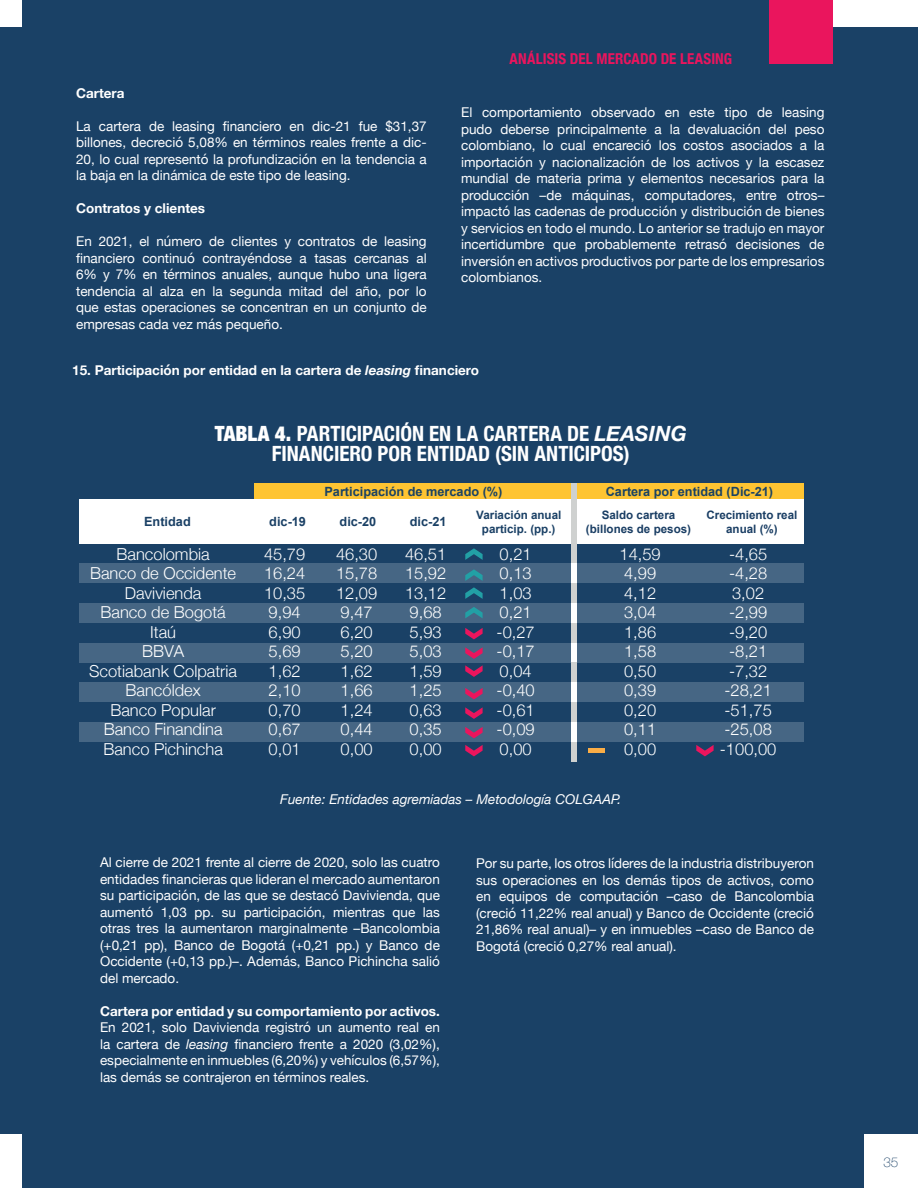
<style>
.page{position:relative;width:918px;height:1188px;background:#1a4166}
.page>*{position:absolute;margin:0;border:0;box-sizing:border-box;transform-origin:0 0}
.t1{font:700 condensed 21px/19.5px "Helvetica Neue";color:#fff;text-align:center}
.t2{font:300 16.5px/19.5px "Helvetica Neue";color:#fff}
.t3{font:700 condensed 15px "Helvetica Neue";letter-spacing:.005em;color:#ea155d}
.t4{font:13.5px/16.5px "Helvetica Neue";color:#fff;text-align:justify}
.t5{font:700 13.5px "Helvetica Neue";color:#fff}
.t6{font:italic 13.5px "Helvetica Neue";color:#fff}
.t7{font:100 13.5px "Helvetica Neue";color:#1a4166}
.t8{font:700 12.75px "Arial";color:#1a4263}
.t9{font:700 12.75px "Arial";color:#1a4065}
.t10{font:700 11.55px/13.8px "Arial";color:#1a3e64;text-align:center}
.t11{font:700 11.55px/13.8px "Arial";color:#1a4065;text-align:center}
.s1{font-style:italic}
.s2{font-weight:900}
.s3{font-style:italic;font-stretch:normal}
</style>
<div class="page">
<div style="left:864px;top:1134px;width:54px;height:54px;background:#fff"></div>
<div style="left:769px;top:0;width:64px;height:64px;background:#ea155d"></div>
<div style="left:833px;top:0;width:85px;height:27px;background:#fff"></div>
<div style="left:0;top:1134px;width:21px;height:54px;background:#fff"></div>
<div style="left:0;top:0;width:21px;height:27px;background:#fff"></div>
<div style="left:255px;top:484px;width:316px;height:16px;background:#fec432"></div>
<div style="left:571px;top:484px;width:6px;height:16px;background:#cfd1d0"></div>
<div style="left:577px;top:484px;width:227px;height:16px;background:#fec432"></div>
<div style="left:80px;top:500px;width:491px;height:44px;background:#fff"></div>
<div style="left:571px;top:500px;width:6px;height:44px;background:#cfd1d0"></div>
<div style="left:577px;top:500px;width:227px;height:44px;background:#fff"></div>
<div style="left:571px;top:544px;width:6px;height:20px;background:#cfd1d0"></div>
<div style="left:80px;top:563px;width:491px;height:20px;background:#466684"></div>
<div style="left:571px;top:563px;width:6px;height:20px;background:#fff"></div>
<div style="left:577px;top:563px;width:227px;height:20px;background:#466684"></div>
<div style="left:571px;top:583px;width:6px;height:20px;background:#cfd1d0"></div>
<div style="left:80px;top:603px;width:491px;height:20px;background:#466684"></div>
<div style="left:571px;top:603px;width:6px;height:20px;background:#fff"></div>
<div style="left:577px;top:603px;width:227px;height:20px;background:#466684"></div>
<div style="left:571px;top:623px;width:6px;height:20px;background:#cfd1d0"></div>
<div style="left:80px;top:643px;width:491px;height:20px;background:#466684"></div>
<div style="left:571px;top:643px;width:6px;height:20px;background:#fff"></div>
<div style="left:577px;top:643px;width:227px;height:20px;background:#466684"></div>
<div style="left:571px;top:663px;width:6px;height:19px;background:#cfd1d0"></div>
<div style="left:80px;top:682px;width:491px;height:20px;background:#466684"></div>
<div style="left:571px;top:682px;width:6px;height:20px;background:#fff"></div>
<div style="left:577px;top:682px;width:227px;height:20px;background:#466684"></div>
<div style="left:571px;top:702px;width:6px;height:20px;background:#cfd1d0"></div>
<div style="left:80px;top:722px;width:491px;height:20px;background:#466684"></div>
<div style="left:571px;top:722px;width:6px;height:20px;background:#fff"></div>
<div style="left:577px;top:722px;width:227px;height:20px;background:#466684"></div>
<div style="left:571px;top:742px;width:6px;height:20px;background:#cfd1d0"></div>
<svg style="left:465px;top:548px;width:18px;height:12px"></svg>
<svg style="left:465px;top:587px;width:18px;height:12px"></svg>
<svg style="left:465px;top:569px;width:18px;height:12px"></svg>
<svg style="left:465px;top:607px;width:18px;height:11px"></svg>
<svg style="left:465px;top:688px;width:18px;height:11px"></svg>
<svg style="left:465px;top:628px;width:18px;height:11px"></svg>
<svg style="left:465px;top:647px;width:18px;height:12px"></svg>
<svg style="left:465px;top:665px;width:18px;height:12px"></svg>
<svg style="left:465px;top:707px;width:18px;height:12px"></svg>
<svg style="left:465px;top:727px;width:18px;height:11px"></svg>
<svg style="left:465px;top:745px;width:18px;height:11px"></svg>
<svg style="left:696px;top:745px;width:18px;height:11px"></svg>
<div style="left:588px;top:748px;width:17px;height:5px;background:#faad46"></div>
<p class="t5" style="left:76px;top:82px;width:50px">Cartera</p>
<p class="t4" style="left:76px;top:118px;width:352px">La cartera de leasing financiero en dic-21 fue $31,37 billones, decreció 5,08% en términos reales frente a dic-20, lo cual representó la profundización en la tendencia a la baja en la dinámica de este tipo de leasing.</p>
<p class="t5" style="left:76px;top:198px;width:130px">Contratos y clientes</p>
<p class="t4" style="left:76px;top:234px;width:352px">En 2021, el número de clientes y contratos de leasing financiero continuó contrayéndose a tasas cercanas al 6% y 7% en términos anuales, aunque hubo una ligera tendencia al alza en la segunda mitad del año, por lo que estas operaciones se concentran en un conjunto de empresas cada vez más pequeño.</p>
<p class="t3" style="left:510px;top:46px;width:224px">ANÁLISIS DEL MERCADO DE LEASING</p>
<p class="t4" style="left:461px;top:105px;width:365px">El comportamiento observado en este tipo de leasing pudo deberse principalmente a la devaluación del peso colombiano, lo cual encareció los costos asociados a la importación y nacionalización de los activos y la escasez mundial de materia prima y elementos necesarios para la producción –de máquinas, computadores, entre otros– impactó las cadenas de producción y distribución de bienes y servicios en todo el mundo. Lo anterior se tradujo en mayor incertidumbre que probablemente retrasó decisiones de inversión en activos productivos por parte de los empresarios colombianos.</p>
<p class="t5" style="left:72px;top:360px;width:408px">15. Participación por entidad en la cartera de <span class="s1">leasing</span> financiero</p>
<h1 class="t1" style="left:215px;top:422px;width:473px"><span class="s2">TABLA 4.</span> PARTICIPACIÓN EN LA CARTERA DE <span class="s3">LEASING<br></span>FINANCIERO POR ENTIDAD (SIN ANTICIPOS)</h1>
<p class="t9" style="left:144px;top:513px;width:48px">Entidad</p>
<p class="t2" style="left:89px;top:543px;width:149px;text-align:center">Bancolombia<br>Banco de Occidente<br>Davivienda<br>Banco de Bogotá<br>Itaú<br>BBVA<br>Scotiabank Colpatria<br>Bancóldex<br>Banco Popular<br>Banco Finandina<br>Banco Pichincha</p>
<p class="t8" style="left:324px;top:483px;width:180px">Participación de mercado (%)</p>
<p class="t8" style="left:606px;top:483px;width:169px">Cartera por entidad (Dic-21)</p>
<p class="t9" style="left:269px;top:513px;width:38px">dic-19</p>
<p class="t9" style="left:340px;top:513px;width:38px">dic-20</p>
<p class="t9" style="left:410px;top:513px;width:38px">dic-21</p>
<p class="t11" style="left:476px;top:508px;width:87px">Variación anual particip. (pp.)</p>
<p class="t10" style="left:586px;top:508px;width:107px">Saldo cartera (billones de pesos)</p>
<p class="t10" style="left:706px;top:508px;width:92px">Crecimiento real anual (%)</p>
<p class="t2" style="left:264px;top:543px;width:43px">45,79<br>16,24<br>10,35<br>9,94<br>6,90<br>5,69<br>1,62<br>2,10<br>0,70<br>0,67<br>0,01</p>
<p class="t2" style="left:336px;top:543px;width:43px">46,30<br>15,78<br>12,09<br>9,47<br>6,20<br>5,20<br>1,62<br>1,66<br>1,24<br>0,44<br>0,00</p>
<p class="t2" style="left:405px;top:543px;width:43px">46,51<br>15,92<br>13,12<br>9,68<br>5,93<br>5,03<br>1,59<br>1,25<br>0,63<br>0,35<br>0,00</p>
<p class="t2" style="left:497px;top:543px;width:40px">0,21<br>0,13<br>1,03<br>0,21 -0,27 -0,17<br>0,04 -0,40 -0,61 -0,09<br>0,00</p>
<p class="t2" style="left:620px;top:543px;width:43px">14,59<br>4,99<br>4,12<br>3,04<br>1,86<br>1,58<br>0,50<br>0,39<br>0,20<br>0,11<br>0,00</p>
<p class="t2" style="left:720px;top:543px;width:58px;text-align:center">-4,65 -4,28<br>3,02 -2,99 -9,20 -8,21 -7,32 -28,21 -51,75 -25,08 -100,00</p>
<p class="t6" style="left:280px;top:790px;width:342px">Fuente: Entidades agremiadas – Metodología COLGAAP.</p>
<p class="t4" style="left:100px;top:855px;width:341px">Al cierre de 2021 frente al cierre de 2020, solo las cuatro entidades financieras que lideran el mercado aumentaron su participación, de las que se destacó Davivienda, que aumentó 1,03 pp. su participación, mientras que las otras tres la aumentaron marginalmente –Bancolombia (+0,21 pp), Banco de Bogotá (+0,21 pp.) y Banco de Occidente (+0,13 pp.)–. Además, Banco Pichincha salió del mercado.</p>
<p class="t5" style="left:100px;top:1001px;width:341px">Cartera por entidad y su comportamiento por activos.</p>
<p class="t4" style="left:100px;top:1020px;width:341px">En 2021, solo Davivienda registró un aumento real en la cartera de <span class="s1">leasing</span> financiero frente a 2020 (3,02%), especialmente en inmuebles (6,20%) y vehículos (6,57%), las demás se contrajeron en términos reales.</p>
<p class="t4" style="left:476px;top:856px;width:339px">Por su parte, los otros líderes de la industria distribuyeron sus operaciones en los demás tipos de activos, como en equipos de computación –caso de Bancolombia (creció 11,22% real anual) y Banco de Occidente (creció 21,86% real anual)– y en inmuebles –caso de Banco de Bogotá (creció 0,27% real anual).</p>
<p class="t7" style="left:883px;top:1152px;width:17px">35</p>
</div>
